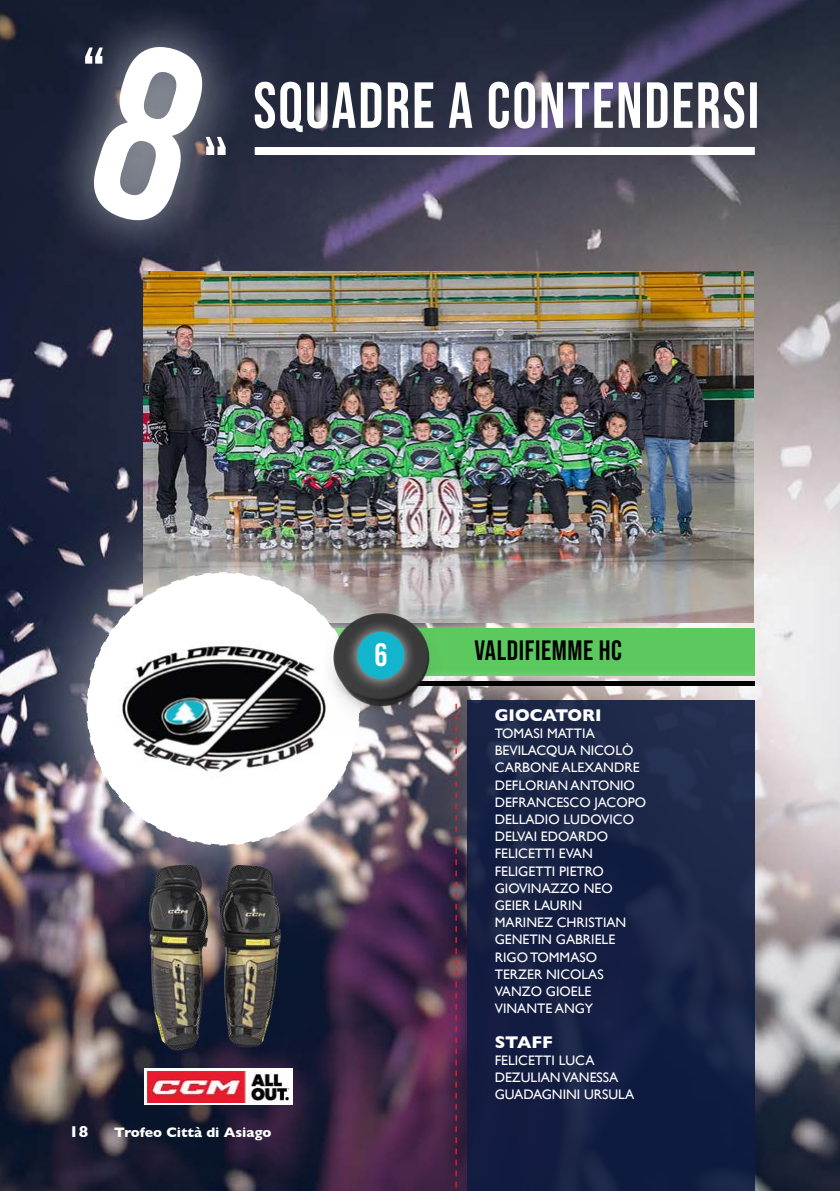
<style>
.page{position:relative;width:840px;height:1191px;background:#fff}
.page>*{position:absolute;margin:0;border:0;box-sizing:border-box;transform-origin:0 0}
.t1{font:32.4px "Bebas Neue";color:#fff}
.t2{font:28px "Bebas Neue";letter-spacing:.02em;color:#000}
.t3{font:700 17.2px "Gill Sans";color:#fff}
.t4{font:700 16px "Gill Sans";color:#fff}
.t5{font:700 14px "Gill Sans";color:#fff}
.t6{font:13.8px/17.2px "Gill Sans";color:#fff}
</style>
<div class="page">
<img style="left:0;top:0;width:839px;height:1191px">
<svg style="left:20px;top:0;width:256px;height:293px;background:#22273c"></svg>
<svg style="left:85px;top:42px;width:140px;height:183px"></svg>
<div style="left:254px;top:147px;width:500px;height:8px;background:#fff"></div>
<svg style="left:254px;top:82px;width:502px;height:50px"></svg>
<img style="left:143px;top:271px;width:610px;height:343px">
<div style="left:302px;top:614px;width:466px;height:75px;background:#fff;opacity:.75"></div>
<div style="left:315px;top:628px;width:439px;height:48px;background:#5cc95e"></div>
<div style="left:303px;top:668px;width:464px;height:31px;background:#fff;opacity:.75"></div>
<div style="left:315px;top:681px;width:439px;height:5px;background:#000"></div>
<div style="left:467px;top:700px;width:287px;height:491px;background:linear-gradient(to right,#151f42,#1b2648)"></div>
<svg style="left:455px;top:947px;width:1px;height:244px"></svg>
<div style="left:0;top:470px;width:461px;height:477px;background:#fff;opacity:.75"></div>
<svg style="left:85px;top:571px;width:276px;height:275px"></svg>
<img style="left:323px;top:610px;width:121px;height:119px">
<div style="left:344px;top:619px;width:73px;height:73px;background:#fff;opacity:.75"></div>
<div style="left:357px;top:632px;width:47px;height:47px;background:#13b5cc;border-radius:50%"></div>
<div style="left:821px;top:470px;width:18px;height:477px;background:#fff;opacity:.75"></div>
<img style="left:146px;top:862px;width:137px;height:190px">
<svg style="left:145px;top:1068px;width:148px;height:37px"></svg>
<img style="left:148px;top:1071px;width:140px;height:31px">
<p class="t4" style="left:69px;top:1118px;width:21px">18</p>
<p class="t5" style="left:114px;top:1121px;width:159px">Trofeo Città di Asiago</p>
<h1 class="t1" style="left:374px;top:636px;width:14px">6</h1>
<h2 class="t2" style="left:474px;top:634px;width:149px">VALDIFIEMME HC</h2>
<p class="t3" style="left:494px;top:701px;width:108px">GIOCATORI</p>
<p class="t6" style="left:494px;top:724px;width:153px">TOMASI MATTIA<br>BEVILACQUA NICOLÒ<br>CARBONE ALEXANDRE<br>DEFLORIAN ANTONIO<br>DEFRANCESCO JACOPO<br>DELLADIO LUDOVICO<br>DELVAI EDOARDO<br>FELICETTI EVAN<br>FELIGETTI PIETRO<br>GIOVINAZZO NEO<br>GEIER LAURIN<br>MARINEZ CHRISTIAN<br>GENETIN GABRIELE<br>RIGO TOMMASO<br>TERZER NICOLAS<br>VANZO GIOELE<br>VINANTE ANGY</p>
<p class="t3" style="left:494px;top:1028px;width:60px">STAFF</p>
<p class="t6" style="left:494px;top:1051px;width:141px">FELICETTI LUCA<br>DEZULIAN VANESSA<br>GUADAGNINI URSULA</p>
</div>
